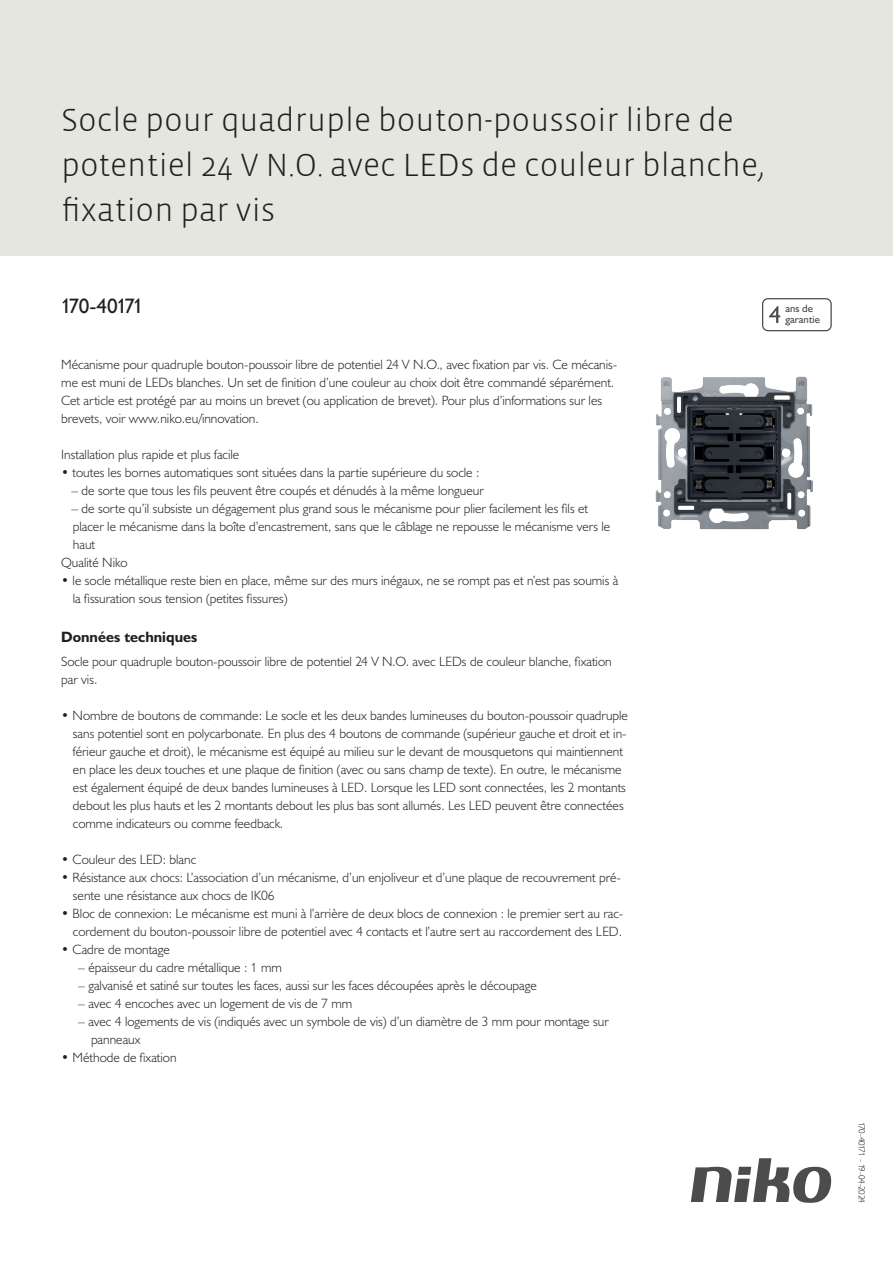
<style>
.page{position:relative;width:893px;height:1263px;background:#fff}
.page>*{position:absolute;margin:0;border:0;box-sizing:border-box;transform-origin:0 0}
.Title_datasheets{font:300 33px/45px "Vista Sans";color:#231f20}
.Article_number{font:21px "Humanist 521 BT";letter-spacing:-.06em;color:#231f20}
.Titles_parts{font:700 15px "Humanist 521 BT";color:#231f20}
.USP_Bullets{font:300 13.5px/18px "Humanist 521 BT";color:#231f20}
.Platte_tekst_CAB{font:300 13.5px/18px "Humanist 521 BT";color:#231f20}
.USP_Bullets_level_2{font:300 13.5px/18px "Humanist 521 BT";color:#231f20}
.t1{font:10.8px/10.8px "Humanist 521 BT";color:#4b4c4d}
.Revision{font:300 9px "Humanist 521 BT";letter-spacing:-.07em;color:#231f20}
</style>
<div class="page">
<svg style="left:691px;top:1158px;width:141px;height:45px"></svg>
<div style="left:0;top:0;width:893px;height:255px;background:#e6e6e0"></div>
<svg style="left:762px;top:298px;width:70px;height:33px"></svg>
<img style="left:655px;top:376px;width:158px;height:154px">
<p class="Title_datasheets" style="left:61px;top:98px;width:705px">Socle pour quadruple bouton-poussoir libre de potentiel 24 V N.O. avec LEDs de couleur blanche, fixation par vis</p>
<p class="Article_number" style="left:61px;top:293px;width:84px">170-40171</p>
<p class="t1" style="left:785px;top:303px;width:36px">ans de garantie</p>
<p class="Platte_tekst_CAB" style="left:61px;top:355px;width:558px">Mécanisme pour quadruple bouton-poussoir libre de potentiel 24 V N.O., avec fixation par vis. Ce mécanis&shy;me est muni de LEDs blanches. Un set de finition d’une couleur au choix doit être commandé séparément.<br>Cet article est protégé par au moins un brevet (ou application de brevet). Pour plus d’informations sur les brevets, voir www.niko.eu/innovation.</p>
<p class="USP_Bullets" style="left:61px;top:445px;width:180px">Installation plus rapide et plus facile</p>
<p class="USP_Bullets" style="left:61px;top:463px;width:420px">• toutes les bornes automatiques sont situées dans la partie supérieure du socle :</p>
<p class="USP_Bullets" style="left:71px;top:481px;width:414px">– de sorte que tous les fils peuvent être coupés et dénudés à la même longueur</p>
<p class="USP_Bullets" style="left:71px;top:499px;width:540px">– de sorte qu’il subsiste un dégagement plus grand sous le mécanisme pour plier facilement les fils et placer le mécanisme dans la boîte d’encastrement, sans que le câblage ne repousse le mécanisme vers le haut</p>
<p class="USP_Bullets" style="left:61px;top:553px;width:68px">Qualité Niko</p>
<p class="USP_Bullets" style="left:73px;top:571px;width:547px;text-indent:-12px">• le socle métallique reste bien en place, même sur des murs inégaux, ne se rompt pas et n’est pas soumis à la fissuration sous tension (petites fissures)</p>
<p class="Titles_parts" style="left:61px;top:627px;width:138px">Données techniques</p>
<p class="Platte_tekst_CAB" style="left:61px;top:652px;width:552px">Socle pour quadruple bouton-poussoir libre de potentiel 24 V N.O. avec LEDs de couleur blanche, fixation par vis.</p>
<p class="USP_Bullets" style="left:73px;top:706px;width:557px;text-indent:-12px">• Nombre de boutons de commande: Le socle et les deux bandes lumineuses du bouton-poussoir quadruple sans potentiel sont en polycarbonate. En plus des 4 boutons de commande (supérieur gauche et droit et in&shy;férieur gauche et droit), le mécanisme est équipé au milieu sur le devant de mousquetons qui maintiennent en place les deux touches et une plaque de finition (avec ou sans champ de texte). En outre, le mécanisme est également équipé de deux bandes lumineuses à LED. Lorsque les LED sont connectées, les 2 montants debout les plus hauts et les 2 montants debout les plus bas sont allumés. Les LED peuvent être connectées comme indicateurs ou comme feedback.</p>
<p class="USP_Bullets" style="left:61px;top:850px;width:136px">• Couleur des LED: blanc</p>
<p class="USP_Bullets" style="left:73px;top:868px;width:550px;text-indent:-12px">• Résistance aux chocs: L’association d’un mécanisme, d’un enjoliveur et d’une plaque de recouvrement pré&shy;sente une résistance aux chocs de IK06</p>
<p class="USP_Bullets" style="left:61px;top:904px;width:564px;text-align:right">• Bloc de connexion: Le mécanisme est muni à l’arrière de deux blocs de connexion : le premier sert au rac&shy;cordement du bouton-poussoir libre de potentiel avec 4 contacts et l’autre sert au raccordement des LED.</p>
<p class="USP_Bullets" style="left:61px;top:940px;width:110px">• Cadre de montage</p>
<p class="USP_Bullets_level_2" style="left:78px;top:958px;width:205px">– épaisseur du cadre métallique : 1 mm</p>
<p class="USP_Bullets_level_2" style="left:78px;top:976px;width:460px">– galvanisé et satiné sur toutes les faces, aussi sur les faces découpées après le découpage</p>
<p class="USP_Bullets_level_2" style="left:78px;top:994px;width:276px">– avec 4 encoches avec un logement de vis de 7 mm</p>
<p class="USP_Bullets_level_2" style="left:91px;top:1012px;width:519px;text-indent:-13px">– avec 4 logements de vis (indiqués avec un symbole de vis) d’un diamètre de 3 mm pour montage sur panneaux</p>
<p class="USP_Bullets" style="left:61px;top:1048px;width:117px">• Méthode de fixation</p>
<p class="Revision" style="left:868px;top:1122px;width:82px;rotate:90deg">170-40171 - 19-04-2024</p>
</div>
